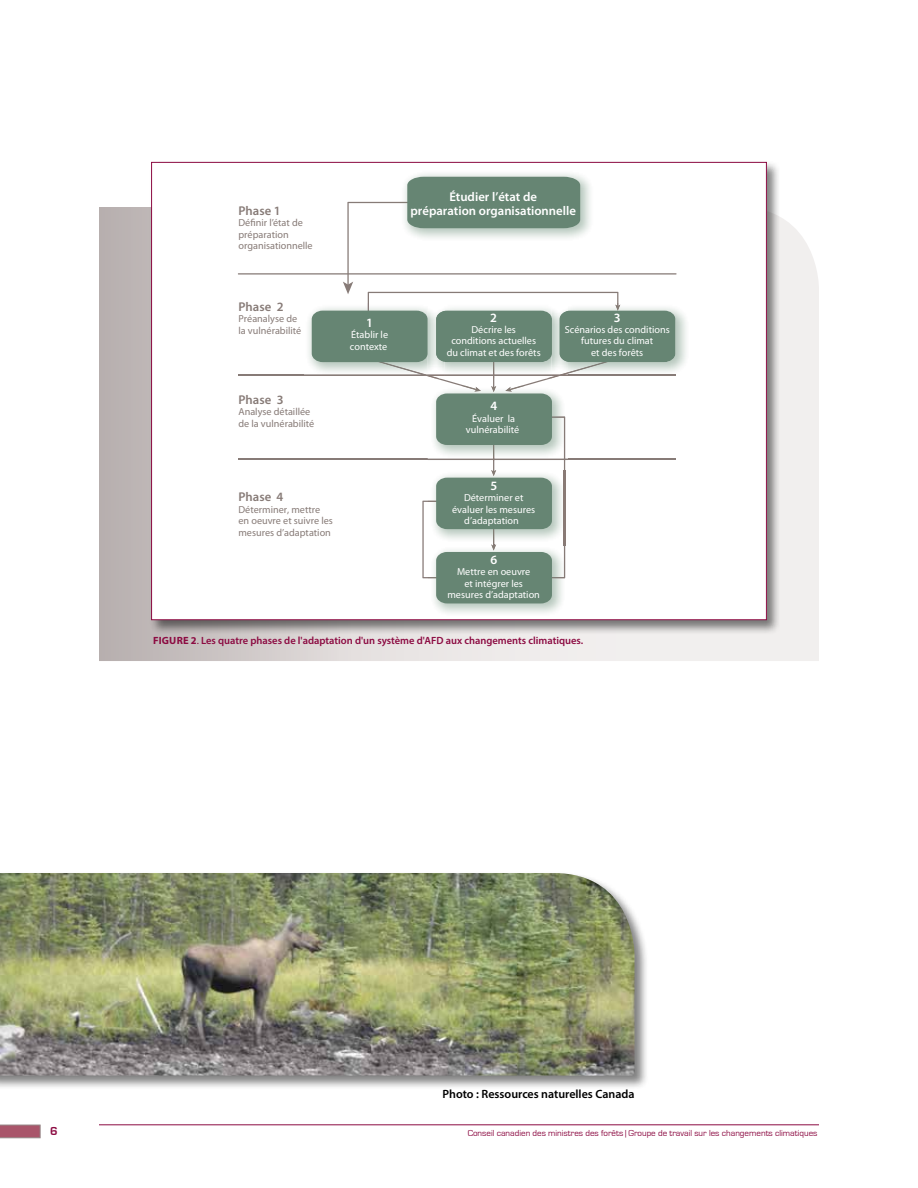
<style>
.page{position:relative;width:918px;height:1188px;background:#fff}
.page>*{position:absolute;margin:0;border:0;box-sizing:border-box;transform-origin:0 0}
.t1{font:600 12.75px/14px "Myriad Pro";color:#fff;text-align:center}
.t2{font:600 12.75px "Myriad Pro";color:#877b77}
.t3{font:600 12px "Myriad Pro";color:#000}
.t4{font:700 12px "Eurostile";color:#8c0b42}
.t5{font:600 10.5px "Myriad Pro";color:#8c0b42}
.t6{font:700 10.5px "Myriad Pro";color:#8c0b42}
.t7{font:10.2px/11.4px "Myriad Pro";color:#fff;text-align:center}
.t8{font:10.2px/11.4px "Myriad Pro";color:#877b77}
.t9{font:9px "Eurostile";color:#8c0b42}
.s1{font-weight:700}
.s2{font-weight:400}
</style>
<div class="page">
<svg style="left:0;top:1125px;width:40px;height:13px"></svg>
<hr style="left:99px;top:1125px;width:720px;height:1px;background:#8c0b42">
<svg style="left:99px;top:207px;width:720px;height:454px;background:#d7d2d2"></svg>
<div style="left:149px;top:160px;width:632px;height:475px;background:#000;opacity:.5"></div>
<div style="left:152px;top:162px;width:614px;height:458px;background:#fff"></div>
<hr style="left:238px;top:273px;width:439px;height:2px;background:#877b77">
<hr style="left:238px;top:375px;width:438px;height:1px;background:#877b77">
<hr style="left:238px;top:459px;width:438px;height:1px;background:#877b77">
<img style="left:675px;top:309px;width:11px;height:66px">
<img style="left:304px;top:315px;width:8px;height:60px">
<svg style="left:312px;top:177px;width:363px;height:426px"></svg>
<div style="left:0;top:871px;width:649px;height:219px;background:#000;opacity:.5"></div>
<img style="left:0;top:873px;width:634px;height:203px">
<p class="t2" style="left:238px;top:203px;width:44px">Phase 1</p>
<p class="t8" style="left:238px;top:217px;width:76px">Définir l’état de préparation organisationnelle</p>
<p class="t2" style="left:238px;top:299px;width:47px">Phase 2</p>
<p class="t8" style="left:238px;top:313px;width:64px">Préanalyse de la vulnérabilité</p>
<p class="t2" style="left:238px;top:392px;width:47px">Phase 3</p>
<p class="t8" style="left:238px;top:406px;width:77px">Analyse détaillée de la vulnérabilité</p>
<p class="t1" style="left:366px;top:316px;width:8px">1</p>
<p class="t7" style="left:350px;top:329px;width:40px;text-align:left">Établir le contexte</p>
<p class="t2" style="left:238px;top:490px;width:46px">Phase 4</p>
<p class="t8" style="left:238px;top:504px;width:96px">Déterminer, mettre en oeuvre et suivre les mesures d’adaptation</p>
<p class="t1" style="left:410px;top:190px;width:167px">Étudier l’état de<br>préparation organisationnelle</p>
<p class="t1" style="left:490px;top:310px;width:8px">2</p>
<p class="t7" style="left:447px;top:324px;width:96px">Décrire les<br>conditions actuelles du climat et des forêts</p>
<p class="t1" style="left:490px;top:399px;width:8px">4</p>
<p class="t7" style="left:466px;top:413px;width:55px">Évaluer la vulnérabilité</p>
<p class="t1" style="left:490px;top:479px;width:8px">5</p>
<p class="t7" style="left:452px;top:492px;width:85px">Déterminer et évaluer les mesures d’adaptation</p>
<p class="t1" style="left:490px;top:553px;width:8px">6</p>
<p class="t7" style="left:447px;top:566px;width:94px">Mettre en oeuvre<br>et intégrer les mesures d’adaptation</p>
<p class="t1" style="left:614px;top:310px;width:8px">3</p>
<p class="t7" style="left:565px;top:324px;width:106px">Scénarios des conditions futures du climat<br>et des forêts</p>
<p class="t6" style="left:153px;top:634px;width:13px">FIGURE</p>
<p class="t5" style="left:191px;top:634px;width:394px"><span class="s1">2</span><span class="s2">.</span> Les quatre phases de l'adaptation d'un système d'AFD aux changements climatiques.</p>
<p class="t3" style="left:443px;top:1086px;width:193px">Photo : Ressources naturelles Canada</p>
<p class="t4" style="left:50px;top:1125px;width:9px">6</p>
<p class="t9" style="left:468px;top:1128px;width:351px">Conseil canadien des ministres des forêts | Groupe de travail sur les changements climatiques</p>
</div>
